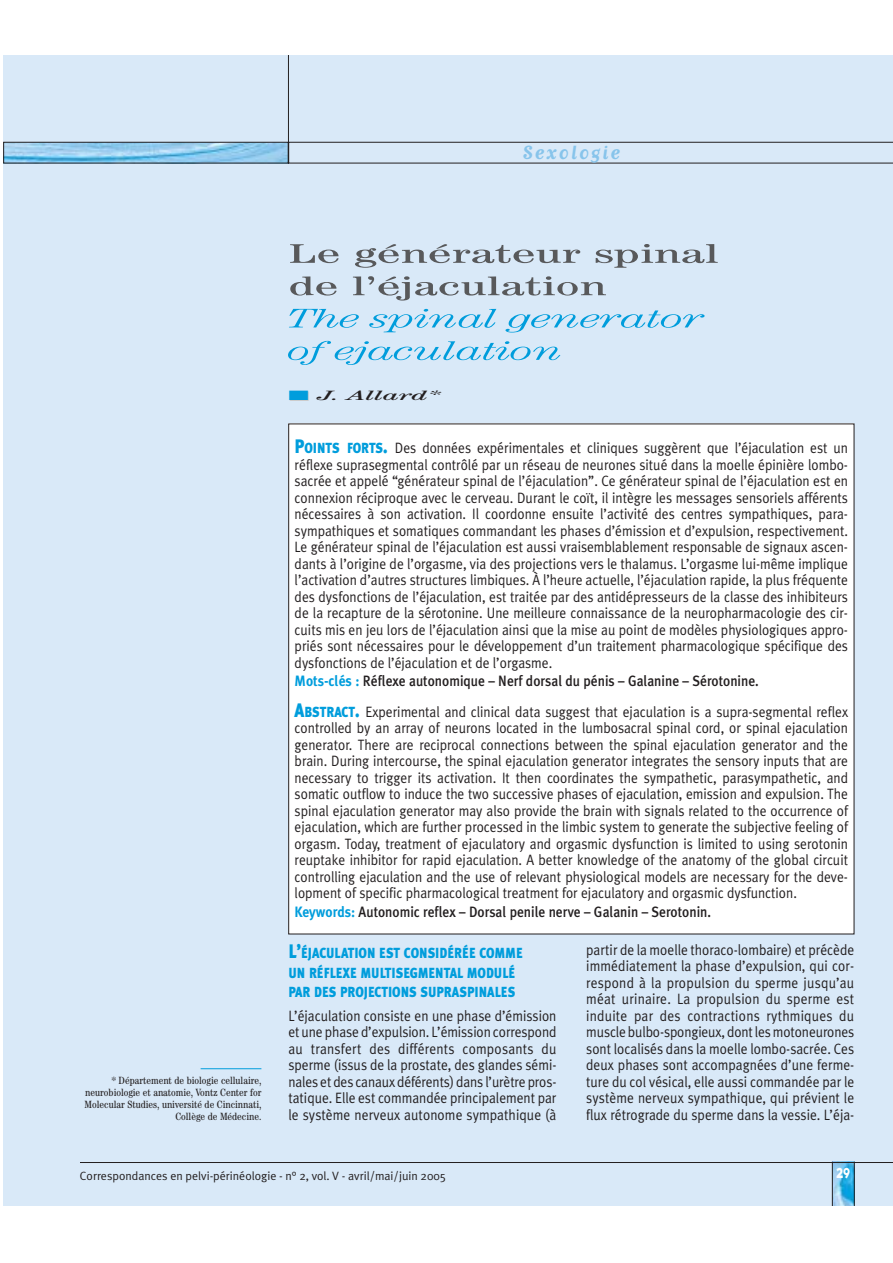
<style>
.page{position:relative;width:893px;height:1263px;background:#fff}
.page>*{position:absolute;margin:0;border:0;box-sizing:border-box;transform-origin:0 0}
.t1{font:condensed 27px/32.4px "Century";color:#58595b;scale:2 1}
.t2{font:italic 300 condensed 27px/32.4px "Century";letter-spacing:-.02em;color:#009ddc;scale:2 1}
.t3{font:700 22.5px "Matrix Script";letter-spacing:.095em;color:#87c4eb}
.t4{font:15px/16.5px "Meta Plus Normal";color:#231f20;text-align:justify;scale:.9 1}
.t5{font:500 15px "Meta Plus";color:#231f20;scale:.9 1}
.t6{font:15px "Typeface Six";color:#fff;scale:.8 1}
.t7{font:900 14.7px/19.5px "Meta Plus";color:#009ddc;scale:.85 1}
.t8{font:italic condensed 13.5px "Century";color:#231f20;scale:2.38 1}
.t9{font:12px "Meta Plus Normal";color:#231f20}
.t10{font:condensed 10.5px/12px "Century";color:#231f20;text-align:right}
.s1{color:#ccc}
.s2{font-family:"Meta Plus";font-weight:900;font-size:19.5px;color:#009ddc}
.s3{font-family:"Meta Plus";font-weight:900;font-size:14.7px;color:#009ddc}
.s4{font-weight:700;color:#009ddc}
.s5{font-size:19.5px}
</style>
<div class="page">
<div style="left:3px;top:56px;width:889px;height:1150px;background:#d9e9f8"></div>
<img style="left:833px;top:1163px;width:21px;height:43px">
<hr style="left:832px;top:1162px;width:1px;height:44px;background:#231f20">
<hr style="left:854px;top:1162px;width:1px;height:44px;background:#231f20">
<hr style="left:80px;top:1162px;width:812px;height:1px;background:#231f20">
<svg style="left:3px;top:142px;width:889px;height:22px"></svg>
<hr style="left:288px;top:56px;width:1px;height:107px;background:#231f20">
<hr style="left:201px;top:1068px;width:60px;height:1px;background:#009ddc">
<div style="left:289px;top:424px;width:565px;height:510px;background:#fff"></div>
<h2 class="t3" style="left:522px;top:138px;width:99px">Sexologie</h2>
<h1 class="t1" style="left:288px;top:240px;width:217px">Le générateur spinal de l’éjaculation</h1>
<h1 class="t2" style="left:288px;top:304px;width:210px">The spinal generator ofejaculation</h1>
<p class="t8" style="left:289px;top:391px;width:66px"><span class="s1">■</span> J. Allard*</p>
<p class="t10" style="left:85px;top:1075px;width:178px">* Département de biologie cellulaire, neurobiologie et anatomie, Vontz Center for Molecular Studies, université de Cincinnati, Collège de Médecine.</p>
<p class="t4" style="left:294px;top:441px;width:616px"><span class="s2">P</span><span class="s3">OINTS FORTS</span><span class="s2">.</span> Des données expérimentales et cliniques suggèrent que l’éjaculation est un réflexe suprasegmental contrôlé par un réseau de neurones situé dans la moelle épinière lombo&shy;sacrée et appelé “générateur spinal de l’éjaculation”. Ce générateur spinal de l’éjaculation est en connexion réciproque avec le cerveau. Durant le coït, il intègre les messages sensoriels afférents nécessaires à son activation. Il coordonne ensuite l’activité des centres sympathiques, para&shy;sympathiques et somatiques commandant les phases d’émission et d’expulsion, respectivement.<br>Le générateur spinal de l’éjaculation est aussi vraisemblablement responsable de signaux ascen&shy;dants à l’origine de l’orgasme, via des projections vers le thalamus. L’orgasme lui-même implique l’activation d’autres structures limbiques. À l’heure actuelle, l’éjaculation rapide, la plus fréquente des dysfonctions de l’éjaculation, est traitée par des antidépresseurs de la classe des inhibiteurs de la recapture de la sérotonine. Une meilleure connaissance de la neuropharmacologie des cir&shy;cuits mis en jeu lors de l’éjaculation ainsi que la mise au point de modèles physiologiques appro&shy;priés sont nécessaires pour le développement d’un traitement pharmacologique spécifique des dysfonctions de l’éjaculation et de l’orgasme.</p>
<p class="t5" style="left:294px;top:676px;width:517px"><span class="s4">Mots-clés :</span> Réflexe autonomique – Nerf dorsal du pénis – Galanine – Sérotonine.</p>
<p class="t4" style="left:294px;top:705px;width:616px"><span class="s2">A</span><span class="s3">BSTRACT</span><span class="s2">.</span> Experimental and clinical data suggest that ejaculation is a supra-segmental reflex controlled by an array of neurons located in the lumbosacral spinal cord, or spinal ejaculation generator. There are reciprocal connections between the spinal ejaculation generator and the brain. During intercourse, the spinal ejaculation generator integrates the sensory inputs that are necessary to trigger its activation. It then coordinates the sympathetic, parasympathetic, and somatic outflow to induce the two successive phases of ejaculation, emission and expulsion. The spinal ejaculation generator may also provide the brain with signals related to the occurrence of ejaculation, which are further processed in the limbic system to generate the subjective feeling of orgasm. Today, treatment of ejaculatory and orgasmic dysfunction is limited to using serotonin reuptake inhibitor for rapid ejaculation. A better knowledge of the anatomy of the global circuit controlling ejaculation and the use of relevant physiological models are necessary for the deve&shy;lopment of specific pharmacological treatment for ejaculatory and orgasmic dysfunction.</p>
<p class="t5" style="left:294px;top:907px;width:464px"><span class="s4">Keywords:</span> Autonomic reflex – Dorsal penile nerve – Galanin – Serotonin.</p>
<p class="t7" style="left:288px;top:945px;width:277px"><span class="s5">L’</span>ÉJACULATION EST CONSIDÉRÉE COMME<br>UN RÉFLEXE MULTISEGMENTAL MODULÉ<br>PAR DES PROJECTIONS SUPRASPINALES</p>
<p class="t4" style="left:288px;top:1009px;width:299px">L’éjaculation consiste en une phase d’émission et une phase d’expulsion. L’émission correspond au transfert des différents composants du sperme (issus de la prostate, des glandes sémi&shy;nales et des canaux déférents) dans l’urètre pros&shy;tatique. Elle est commandée principalement par le système nerveux autonome sympathique (à</p>
<p class="t4" style="left:586px;top:943px;width:299px">partir de la moelle thoraco-lombaire) et précède immédiatement la phase d’expulsion, qui cor&shy;respond à la propulsion du sperme jusqu’au méat urinaire. La propulsion du sperme est induite par des contractions rythmiques du muscle bulbo-spongieux, dont les motoneurones sont localisés dans la moelle lombo-sacrée. Ces deux phases sont accompagnées d’une ferme&shy;ture du col vésical, elle aussi commandée par le système nerveux sympathique, qui prévient le flux rétrograde du sperme dans la vessie. L’éja-</p>
<p class="t9" style="left:80px;top:1172px;width:368px">Correspondances en pelvi-périnéologie - n° 2, vol. V - avril/mai/juin 2005</p>
<p class="t6" style="left:836px;top:1164px;width:19px">29</p>
</div>
